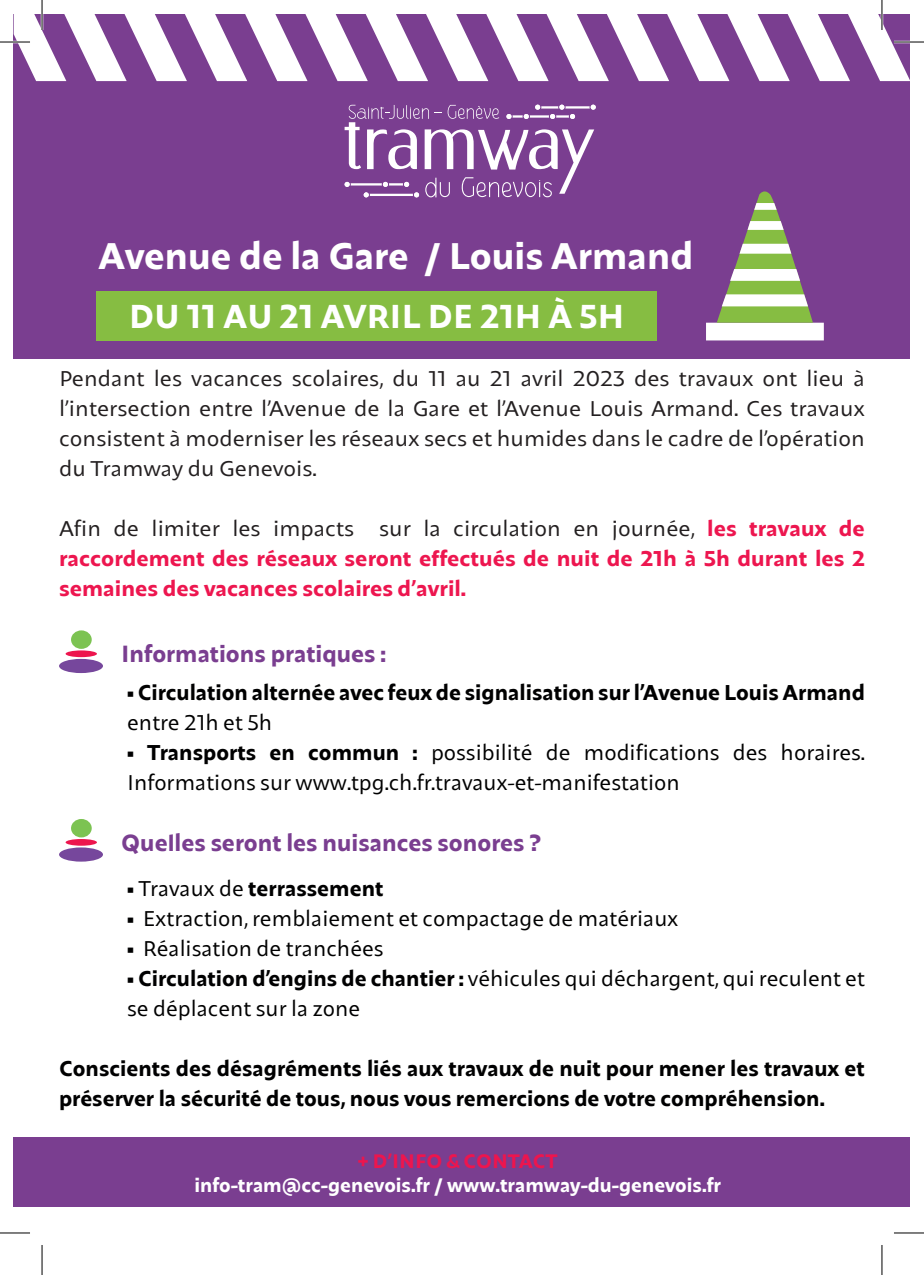
<style>
.page{position:relative;width:924px;height:1275px;background:#fff}
.page>*{position:absolute;margin:0;border:0;box-sizing:border-box;transform-origin:0 0}
.t1{font:700 38px "Maipo Sans";color:#fff}
.t2{font:700 34px "Maipo Sans";color:#fff}
.t3{font:700 24px "Maipo Sans";color:#7a3e90}
.t4{font:22px/30px "Maipo Sans";color:#000001}
.t5{font:700 22px/30px "Maipo Sans";color:#000001}
.t6{font:22px/30px "Maipo Sans";color:#231f20;text-align:justify}
.t7{font:700 22px/30px "Maipo Sans";color:#ed164f;text-align:justify}
.t8{font:700 20px "Maipo Sans";color:#fff}
.t9{font:700 20px "Maipo Sans";color:#ed154e}
.s1{font-weight:400;color:#231f20}
.s2{font-weight:400}
.s3{font-weight:700}
</style>
<div class="page">
<div style="left:14px;top:14px;width:895px;height:344px;background:#7a3e90"></div>
<svg style="left:14px;top:14px;width:895px;height:67px"></svg>
<svg style="left:344px;top:105px;width:251px;height:92px"></svg>
<div style="left:97px;top:291px;width:559px;height:49px;background:#86bd42"></div>
<svg style="left:706px;top:191px;width:117px;height:149px"></svg>
<div style="left:14px;top:1137px;width:895px;height:70px;background:#7a3e90"></div>
<div style="left:59px;top:659px;width:44px;height:14px;background:#76479c;border-radius:50%"></div>
<div style="left:71px;top:630px;width:21px;height:19px;background:#7cc352;border-radius:50%"></div>
<div style="left:66px;top:650px;width:31px;height:7px;background:#ed154e;border-radius:50%"></div>
<div style="left:59px;top:847px;width:44px;height:14px;background:#76479c;border-radius:50%"></div>
<div style="left:71px;top:819px;width:21px;height:18px;background:#7cc352;border-radius:50%"></div>
<div style="left:66px;top:839px;width:31px;height:6px;background:#ed154e;border-radius:50%"></div>
<hr style="left:0;top:41px;width:30px;height:2px;background:#fff">
<hr style="left:893px;top:41px;width:30px;height:2px;background:#fff">
<hr style="left:41px;top:0;width:2px;height:30px;background:#fff">
<hr style="left:880px;top:0;width:2px;height:30px;background:#fff">
<hr style="left:0;top:42px;width:30px;height:1px;background:#000">
<hr style="left:893px;top:42px;width:30px;height:1px;background:#000">
<hr style="left:0;top:1232px;width:30px;height:1px;background:#000">
<hr style="left:893px;top:1232px;width:30px;height:1px;background:#000">
<hr style="left:42px;top:0;width:1px;height:30px;background:#000">
<hr style="left:42px;top:1245px;width:1px;height:30px;background:#000">
<hr style="left:881px;top:0;width:1px;height:30px;background:#000">
<hr style="left:881px;top:1245px;width:1px;height:30px;background:#000">
<p class="t1" style="left:98px;top:231px;width:596px">Avenue de la Gare / Louis Armand</p>
<p class="t2" style="left:129px;top:294px;width:497px">DU 11 AU 21 AVRIL DE 21H À 5H</p>
<p class="t6" style="left:59px;top:362px;width:807px">Pendant les vacances scolaires, du 11 au 21 avril 2023 des travaux ont lieu à l’intersection entre l’Avenue de la Gare et l’Avenue Louis Armand. Ces travaux consistent à moderniser les réseaux secs et humides dans le cadre de l’opération du Tramway du Genevois.</p>
<p class="t7" style="left:59px;top:512px;width:807px"><span class="s1">Afin de limiter les impacts sur la circulation en journée,</span> les travaux de raccordement des réseaux seront effectués de nuit de 21h à 5h durant les 2 semaines des vacances scolaires d’avril.</p>
<p class="t3" style="left:121px;top:638px;width:266px">Informations pratiques :</p>
<p class="t5" style="left:127px;top:676px;width:739px">• Circulation alternée avec feux de signalisation sur l’Avenue Louis Armand <span class="s2">entre 21h et 5h</span></p>
<p class="t4" style="left:127px;top:736px;width:739px"><span class="s3">• Transports en commun :</span> possibilité de modifications des horaires.<br>Informations sur www.tpg.ch.fr.travaux-et-manifestation</p>
<p class="t3" style="left:121px;top:827px;width:421px">Quelles seront les nuisances sonores ?</p>
<p class="t5" style="left:127px;top:872px;width:258px">• <span class="s2">Travaux de</span> terrassement</p>
<p class="t4" style="left:127px;top:902px;width:552px"><span class="s3">•</span> Extraction, remblaiement et compactage de matériaux</p>
<p class="t4" style="left:127px;top:932px;width:258px"><span class="s3">•</span> Réalisation de tranchées</p>
<p class="t4" style="left:127px;top:962px;width:739px"><span class="s3">• Circulation d’engins de chantier :</span> véhicules qui déchargent, qui reculent et se déplacent sur la zone</p>
<p class="t5" style="left:59px;top:1052px;width:806px">Conscients des désagréments liés aux travaux de nuit pour mener les travaux et préserver la sécurité de tous, nous vous remercions de votre compréhension.</p>
<p class="t9" style="left:358px;top:1147px;width:201px">+ D’INFO &amp; CONTACT</p>
<p class="t8" style="left:194px;top:1171px;width:528px">info-tram@cc-genevois.fr / www.tramway-du-genevois.fr</p>
</div>
